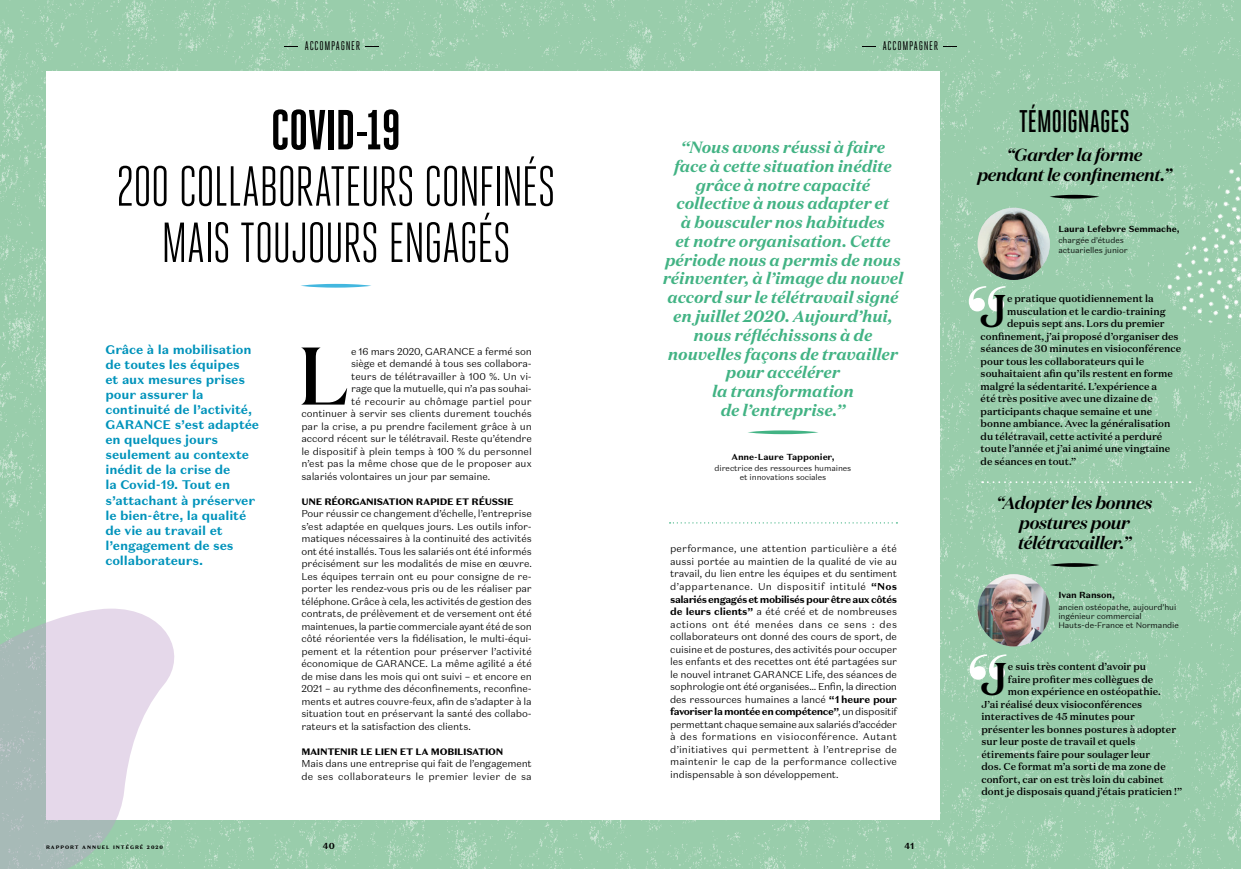
<style>
.page{position:relative;width:1241px;height:869px;background:#fff}
.page>*{position:absolute;margin:0;border:0;box-sizing:border-box;transform-origin:0 0}
.t1{font:500 81.38px "Domaine Disp";color:#000}
.t2{font:56.25px/56.2px "Heroic Condensed";letter-spacing:-.015em;color:#000;text-align:center}
.t3{font:700 56.25px "Heroic Condensed";letter-spacing:-.015em;color:#000}
.t4{font:500 45.75px "Domaine Text";color:#000}
.t5{font:500 31.25px "Heroic Condensed";letter-spacing:-.015em;color:#000}
.t6{font:italic 600 17.5px/20px "Domaine Disp";letter-spacing:-.01em;color:#000;text-align:center}
.t7{font:italic 700 16.25px/18.8px "Domaine Text";letter-spacing:-.01em;color:#42b384;text-align:center}
.t8{font:700 12.5px/15px "Domaine Sans Text";letter-spacing:-.01em;color:#0093bb}
.t9{font:12.5px "Heroic Condensed";letter-spacing:.055em;color:#000;scale:4 1}
.t10{font:300 10px/12.5px "Domaine Sans Text";letter-spacing:-.01em;color:#000;text-align:justify}
.t11{font:500 10px "Domaine Text";color:#000}
.t12{font:300 10px "Domaine Sans Text";letter-spacing:.01em;color:#000}
.t13{font:900 9.38px "Domaine Sans Text";letter-spacing:-.03em;color:#000}
.t14{font:700 8.75px "Domaine Sans Text";letter-spacing:-.01em;color:#000}
.t15{font:300 8.12px/9.4px "Domaine Sans Text";letter-spacing:-.01em;color:#000}
.t16{font:900 5px "Domaine Sans Text";letter-spacing:.19em;color:#000}
.s1{font-weight:700}
</style>
<div class="page">
<img style="left:0;top:0;width:620px;height:868px">
<svg style="left:620px;top:0;width:620px;height:868px;background:#9bcead"></svg>
<div style="left:46px;top:71px;width:893px;height:748px;background:#fff"></div>
<img style="left:0;top:607px;width:189px;height:261px">
<img style="left:1154px;top:162px;width:86px;height:164px">
<svg style="left:301px;top:284px;width:70px;height:3px"></svg>
<svg style="left:748px;top:430px;width:70px;height:4px"></svg>
<svg style="left:1049px;top:195px;width:50px;height:3px"></svg>
<svg style="left:1049px;top:563px;width:50px;height:3px"></svg>
<img style="left:977px;top:208px;width:72px;height:72px;border-radius:36px">
<img style="left:977px;top:574px;width:72px;height:72px;border-radius:36px">
<svg style="left:968px;top:286px;width:37px;height:25px"></svg>
<svg style="left:969px;top:654px;width:37px;height:25px"></svg>
<svg style="left:981px;top:481px;width:209px;height:2px"></svg>
<svg style="left:669px;top:522px;width:228px;height:1px"></svg>
<p class="t9" style="left:282px;top:39px;width:26px">– ACCOMPAGNER –</p>
<p class="t9" style="left:859px;top:39px;width:26px">– ACCOMPAGNER –</p>
<h2 class="t3" style="left:270px;top:99px;width:132px">COVID-19</h2>
<h2 class="t2" style="left:116px;top:158px;width:441px">200 COLLABORATEURS CONFINÉS<br>MAIS TOUJOURS ENGAGÉS</h2>
<p class="t8" style="left:105px;top:342px;width:155px">Grâce à la mobilisation de toutes les équipes<br>et aux mesures prises pour assurer la continuité de l’activité,<br>GARANCE s’est adaptée en quelques jours seulement au contexte inédit de la crise de<br>la Covid-19. Tout en s’attachant à préserver le bien-être, la qualité de vie au travail et l’engagement de ses collaborateurs.</p>
<h1 class="t1" style="left:298px;top:324px;width:52px">L</h1>
<p class="t10" style="left:351px;top:344px;width:182px">e 16 mars 2020, GARANCE a fermé son</p>
<p class="t10" style="left:351px;top:357px;width:182px">siège et demandé à tous ses collabora-</p>
<p class="t10" style="left:351px;top:369px;width:182px">teurs de télétravailler à 100 %. Un vi-</p>
<p class="t10" style="left:351px;top:382px;width:182px">rage que la mutuelle, qui n’a pas souhai-</p>
<p class="t12" style="left:351px;top:394px;width:182px">té recourir au chômage partiel pour</p>
<p class="t10" style="left:301px;top:407px;width:232px">continuer à servir ses clients durement touchés</p>
<p class="t10" style="left:301px;top:419px;width:232px">par la crise, a pu prendre facilement grâce à un</p>
<p class="t10" style="left:301px;top:432px;width:232px">accord récent sur le télétravail. Reste qu’étendre</p>
<p class="t10" style="left:301px;top:444px;width:232px">le dispositif à plein temps à 100 % du personnel</p>
<p class="t10" style="left:301px;top:457px;width:232px">n’est pas la même chose que de le proposer aux</p>
<p class="t10" style="left:301px;top:469px;width:190px">salariés volontaires un jour par semaine.</p>
<p class="t13" style="left:301px;top:495px;width:214px">UNE RÉORGANISATION RAPIDE ET RÉUSSIE</p>
<p class="t10" style="left:301px;top:507px;width:232px">Pour réussir ce changement d’échelle, l’entreprise s’est adaptée en quelques jours. Les outils infor&shy;matiques nécessaires à la continuité des activités ont été installés. Tous les salariés ont été informés précisément sur les modalités de mise en œuvre.<br>Les équipes terrain ont eu pour consigne de re&shy;porter les rendez-vous pris ou de les réaliser par téléphone. Grâce à cela, les activités de gestion des contrats, de prélèvement et de versement ont été maintenues, la partie commerciale ayant été de son côté réorientée vers la fidélisation, le multi-équi&shy;pement et la rétention pour préserver l’activité économique de GARANCE. La même agilité a été de mise dans les mois qui ont suivi – et encore en 2021 – au rythme des déconfinements, reconfine&shy;ments et autres couvre-feux, afin de s’adapter à la situation tout en préservant la santé des collabo&shy;rateurs et la satisfaction des clients.</p>
<p class="t13" style="left:301px;top:745px;width:203px">MAINTENIR LE LIEN ET LA MOBILISATION</p>
<p class="t10" style="left:301px;top:757px;width:232px">Mais dans une entreprise qui fait de l’engagement de ses collaborateurs le premier levier de sa</p>
<p class="t7" style="left:662px;top:138px;width:242px">“Nous avons réussi à faire face à cette situation inédite grâce à notre capacité collective à nous adapter et<br>à bousculer nos habitudes<br>et notre organisation. Cette période nous a permis de nous réinventer, à l’image du nouvel accord sur le télétravail signé en juillet 2020. Aujourd’hui, nous réfléchissons à de nouvelles façons de travailler pour accélérer<br>la transformation<br>de l’entreprise.”</p>
<p class="t14" style="left:731px;top:451px;width:105px">Anne-Laure Tapponier,</p>
<p class="t15" style="left:714px;top:463px;width:138px;text-align:center">directrice des ressources humaines et innovations sociales</p>
<p class="t10" style="left:670px;top:542px;width:228px">performance, une attention particulière a été aussi portée au maintien de la qualité de vie au travail, du lien entre les équipes et du sentiment d’appartenance. Un dispositif intitulé <span class="s1">“Nos salariés engagés et mobilisés pour être aux côtés de leurs clients”</span> a été créé et de nombreuses actions ont été menées dans ce sens : des collaborateurs ont donné des cours de sport, de cuisine et de postures, des activités pour occuper les enfants et des recettes ont été partagées sur le nouvel intranet GARANCE Life, des séances de sophrologie ont été organisées… Enfin, la direction des ressources humaines a lancé <span class="s1">“1 heure pour favoriser la montée en compétence”</span>, un dispositif permettant chaque semaine aux salariés d’accéder à des formations en visioconférence. Autant d’initiatives qui permettent à l’entreprise de maintenir le cap de la performance collective indispensable à son développement.</p>
<p class="t16" style="left:46px;top:843px;width:118px">RAPPORT ANNUEL INTÉGRÉ 2020</p>
<p class="t14" style="left:322px;top:839px;width:14px">40</p>
<p class="t14" style="left:904px;top:839px;width:11px">41</p>
<h3 class="t5" style="left:1018px;top:104px;width:112px">TÉMOIGNAGES</h3>
<h3 class="t6" style="left:977px;top:145px;width:196px">“Garder la forme pendant le confinement.”</h3>
<p class="t14" style="left:1058px;top:223px;width:123px">Laura Lefebvre Semmache,</p>
<p class="t15" style="left:1058px;top:235px;width:71px">chargée d’études actuarielles junior</p>
<h3 class="t4" style="left:979px;top:281px;width:29px">J</h3>
<p class="t11" style="left:1006px;top:292px;width:148px">e pratique quotidiennement la</p>
<p class="t11" style="left:1006px;top:304px;width:160px">musculation et le cardio-training</p>
<p class="t11" style="left:1006px;top:317px;width:159px">depuis sept ans. Lors du premier</p>
<p class="t11" style="left:980px;top:329px;width:199px">confinement, j’ai proposé d’organiser des</p>
<p class="t11" style="left:980px;top:342px;width:202px">séances de 30 minutes en visioconférence</p>
<p class="t11" style="left:980px;top:354px;width:165px">pour tous les collaborateurs qui le</p>
<p class="t11" style="left:980px;top:367px;width:194px">souhaitaient afin qu’ils restent en forme</p>
<p class="t11" style="left:980px;top:379px;width:178px">malgré la sédentarité. L’expérience a</p>
<p class="t11" style="left:980px;top:392px;width:174px">été très positive avec une dizaine de</p>
<p class="t11" style="left:980px;top:404px;width:173px">participants chaque semaine et une</p>
<p class="t11" style="left:980px;top:417px;width:191px">bonne ambiance. Avec la généralisation</p>
<p class="t11" style="left:980px;top:429px;width:183px">du télétravail, cette activité a perduré</p>
<p class="t11" style="left:980px;top:442px;width:191px">toute l’année et j’ai animé une vingtaine</p>
<p class="t11" style="left:980px;top:454px;width:97px">de séances en tout.”</p>
<h3 class="t6" style="left:996px;top:492px;width:157px">“Adopter les bonnes postures pour télétravailler.”</h3>
<p class="t14" style="left:1058px;top:589px;width:58px">Ivan Ranson,</p>
<p class="t15" style="left:1058px;top:601px;width:122px">ancien ostéopathe, aujourd’hui ingénieur commercial<br>Hauts-de-France et Normandie</p>
<h3 class="t4" style="left:980px;top:649px;width:29px">J</h3>
<p class="t11" style="left:1007px;top:659px;width:140px">e suis très content d’avoir pu</p>
<p class="t11" style="left:1007px;top:672px;width:147px">faire profiter mes collègues de</p>
<p class="t11" style="left:1007px;top:684px;width:154px">mon expérience en ostéopathie.</p>
<p class="t11" style="left:981px;top:697px;width:162px">J’ai réalisé deux visioconférences</p>
<p class="t11" style="left:981px;top:709px;width:155px">interactives de 45 minutes pour</p>
<p class="t11" style="left:981px;top:722px;width:196px">présenter les bonnes postures à adopter</p>
<p class="t11" style="left:981px;top:734px;width:155px">sur leur poste de travail et quels</p>
<p class="t11" style="left:981px;top:747px;width:170px">étirements faire pour soulager leur</p>
<p class="t11" style="left:981px;top:759px;width:186px">dos. Ce format m’a sorti de ma zone de</p>
<p class="t11" style="left:981px;top:772px;width:184px">confort, car on est très loin du cabinet</p>
<p class="t11" style="left:981px;top:784px;width:202px">dont je disposais quand j’étais praticien !”</p>
</div>
